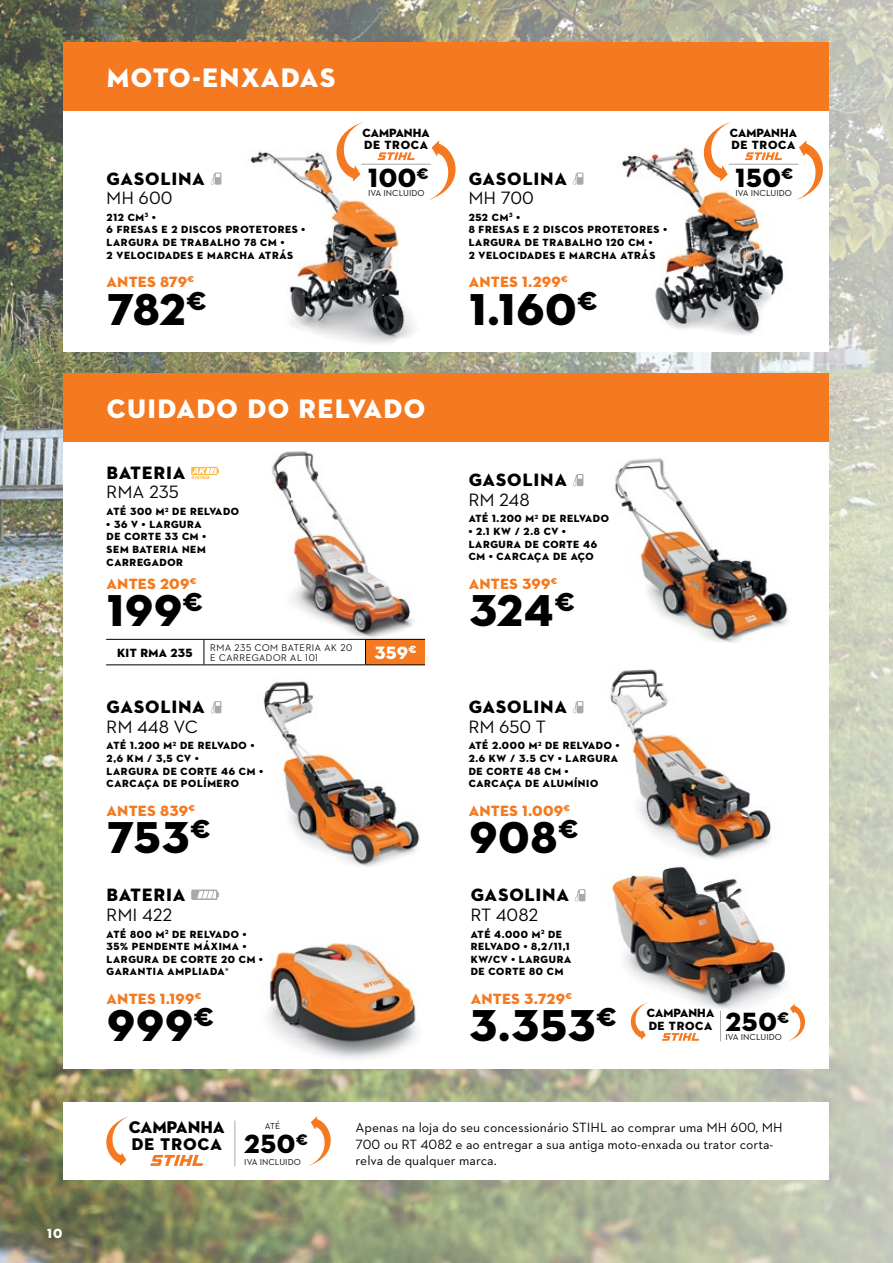
<style>
.page{position:relative;width:893px;height:1263px;background:#fff}
.page>*{position:absolute;margin:0;border:0;box-sizing:border-box;transform-origin:0 0}
.t1{font:45px "STIHL Contraface Display Titling";letter-spacing:-.03em;color:#000}
.t2{font:27px "STIHL Contraface Display Titling";color:#fff}
.t3{font:26.55px "STIHL Contraface Display Titling";letter-spacing:-.03em;color:#000}
.t4{font:18px "STIHL Contraface Display Titling";color:#000}
.t5{font:18px "STIHL Contraface Text";color:#000}
.t6{font:18px "STIHL Contraface Display Titling";color:#fff}
.t7{font:17.1px "STIHL Contraface Display Titling";letter-spacing:-.045em;color:#000}
.t8{font:15px "STIHL Contraface Display Titling";letter-spacing:-.03em;color:#f47920}
.t9{font:13.5px/16.2px "STIHL Contraface Text";color:#000}
.t10{font:13.35px "STIHL Contraface Display Titling";color:#fff}
.t11{font:12px "STIHL Contraface Display Titling";letter-spacing:-.04em;color:#000}
.t12{font:10.5px/12.6px "STIHL Contraface Display Titling";color:#000}
.t13{font:500 9.75px/9.8px "STIHL Contraface Display";color:#000}
.t14{font:8.7px "STIHL Contraface Text";color:#000}
.s1{font-family:"STIHL Contraface Text"}
</style>
<div class="page">
<img style="left:0;top:0;width:893px;height:1263px">
<div style="left:64px;top:43px;width:765px;height:309px;background:#fff"></div>
<div style="left:64px;top:43px;width:765px;height:68px;background:#f47920"></div>
<img style="left:250px;top:151px;width:176px;height:193px">
<img style="left:621px;top:147px;width:173px;height:188px">
<svg style="left:211px;top:173px;width:10px;height:12px"></svg>
<div style="left:64px;top:373px;width:765px;height:695px;background:#fff"></div>
<div style="left:64px;top:373px;width:765px;height:68px;background:#f47920"></div>
<img style="left:266px;top:942px;width:151px;height:116px">
<svg style="left:191px;top:889px;width:28px;height:11px"></svg>
<img style="left:615px;top:458px;width:174px;height:185px">
<svg style="left:573px;top:474px;width:10px;height:12px"></svg>
<img style="left:263px;top:681px;width:157px;height:186px">
<svg style="left:211px;top:701px;width:10px;height:13px"></svg>
<div style="left:64px;top:1102px;width:765px;height:78px;background:#fff"></div>
<svg style="left:575px;top:889px;width:10px;height:13px"></svg>
<img style="left:609px;top:866px;width:180px;height:145px">
<img style="left:613px;top:867px;width:68px;height:104px">
<img style="left:610px;top:669px;width:161px;height:190px">
<img style="left:611px;top:671px;width:40px;height:104px">
<svg style="left:573px;top:701px;width:10px;height:13px"></svg>
<img style="left:256px;top:451px;width:170px;height:189px">
<svg style="left:191px;top:467px;width:28px;height:12px"></svg>
<div style="left:365px;top:639px;width:60px;height:26px;background:#f47920"></div>
<hr style="left:106px;top:639px;width:98px;height:1px;background:#000">
<hr style="left:204px;top:639px;width:161px;height:1px;background:#000">
<hr style="left:365px;top:639px;width:60px;height:1px;background:#000">
<svg style="left:365px;top:640px;width:1px;height:24px"></svg>
<hr style="left:106px;top:664px;width:98px;height:1px;background:#000">
<hr style="left:204px;top:664px;width:161px;height:1px;background:#000">
<hr style="left:365px;top:664px;width:60px;height:1px;background:#000">
<svg style="left:204px;top:640px;width:1px;height:24px"></svg>
<svg style="left:573px;top:173px;width:10px;height:12px"></svg>
<hr style="left:361px;top:164px;width:70px;height:1px;background:#a7a9ac">
<svg style="left:377px;top:152px;width:38px;height:8px"></svg>
<svg style="left:323px;top:121px;width:42px;height:60px"></svg>
<svg style="left:427px;top:141px;width:29px;height:60px"></svg>
<hr style="left:729px;top:164px;width:69px;height:1px;background:#a7a9ac">
<svg style="left:745px;top:152px;width:37px;height:8px"></svg>
<svg style="left:690px;top:121px;width:42px;height:60px"></svg>
<svg style="left:794px;top:141px;width:42px;height:60px"></svg>
<hr style="left:720px;top:1011px;width:1px;height:30px;background:#a7a9ac">
<svg style="left:662px;top:1033px;width:37px;height:8px"></svg>
<svg style="left:622px;top:1002px;width:27px;height:37px"></svg>
<svg style="left:787px;top:1004px;width:18px;height:37px"></svg>
<hr style="left:235px;top:1120px;width:1px;height:46px;background:#a7a9ac">
<svg style="left:150px;top:1155px;width:53px;height:11px"></svg>
<svg style="left:106px;top:1116px;width:23px;height:50px"></svg>
<svg style="left:308px;top:1116px;width:23px;height:50px"></svg>
<p class="t10" style="left:47px;top:1225px;width:17px">10</p>
<h2 class="t2" style="left:106px;top:61px;width:231px">MOTO-ENXADAS</h2>
<h3 class="t4" style="left:106px;top:167px;width:101px">GASOLINA</h3>
<h3 class="t5" style="left:106px;top:187px;width:68px">MH 600</h3>
<p class="t12" style="left:106px;top:211px;width:201px">212 CM<sup>3</sup> ⚫<br>6 FRESAS E 2 DISCOS PROTETORES ⚫<br>LARGURA DE TRABALHO 78 CM ⚫<br>2 VELOCIDADES E MARCHA ATRÁS</p>
<h1 class="t1" style="left:106px;top:281px;width:102px">782<sup>€</sup></h1>
<h3 class="t8" style="left:106px;top:273px;width:90px">ANTES 879<sup>€</sup></h3>
<p class="t11" style="left:362px;top:125px;width:70px">CAMPANHA</p>
<h3 class="t3" style="left:367px;top:161px;width:63px">100<sup>€</sup></h3>
<p class="t14" style="left:368px;top:188px;width:58px">IVA INCLUIDO</p>
<p class="t11" style="left:364px;top:137px;width:66px">DE TROCA</p>
<h2 class="t2" style="left:106px;top:392px;width:321px">CUIDADO DO RELVADO</h2>
<h3 class="t4" style="left:106px;top:462px;width:81px">BATERIA</h3>
<h3 class="t5" style="left:106px;top:481px;width:74px">RMA 235</h3>
<p class="t12" style="left:106px;top:505px;width:135px">ATÉ 300 M<sup>2</sup> DE RELVADO ⚫ 36 V ⚫ LARGURA<br>DE CORTE 33 CM ⚫<br>SEM BATERIA NEM<br>CARREGADOR</p>
<h3 class="t8" style="left:106px;top:574px;width:92px">ANTES 209<sup>€</sup></h3>
<h1 class="t1" style="left:106px;top:583px;width:99px">199<sup>€</sup></h1>
<p class="t11" style="left:117px;top:645px;width:78px">KIT RMA 235</p>
<p class="t13" style="left:210px;top:643px;width:144px">RMA 235 COM BATERIA AK 20<br>E CARREGADOR AL 101</p>
<h3 class="t6" style="left:374px;top:642px;width:44px">359<sup>€</sup></h3>
<h3 class="t4" style="left:106px;top:696px;width:100px">GASOLINA</h3>
<h3 class="t5" style="left:106px;top:715px;width:93px">RM 448 VC</h3>
<p class="t12" style="left:106px;top:740px;width:158px">ATÉ 1.200 M<sup>2</sup> DE RELVADO ⚫<br>2,6 KM / 3,5 CV ⚫<br>LARGURA DE CORTE 46 CM ⚫<br>CARCAÇA DE POLÍMERO</p>
<h1 class="t1" style="left:106px;top:810px;width:106px">753<sup>€</sup></h1>
<h3 class="t8" style="left:106px;top:801px;width:91px">ANTES 839<sup>€</sup></h3>
<h3 class="t4" style="left:106px;top:884px;width:81px">BATERIA</h3>
<h3 class="t5" style="left:106px;top:903px;width:68px">RMI 422</h3>
<p class="t12" style="left:106px;top:928px;width:158px">ATÉ 800 M<sup>2</sup> DE RELVADO ⚫<br>35% PENDENTE MÁXIMA ⚫<br>LARGURA DE CORTE 20 CM ⚫<br>GARANTIA AMPLIADA<span class="s1">*</span></p>
<h1 class="t1" style="left:106px;top:998px;width:110px">999<sup>€</sup></h1>
<h3 class="t8" style="left:106px;top:989px;width:97px">ANTES 1.199<sup>€</sup></h3>
<h3 class="t4" style="left:468px;top:167px;width:101px">GASOLINA</h3>
<h3 class="t5" style="left:468px;top:187px;width:67px">MH 700</h3>
<p class="t12" style="left:468px;top:211px;width:200px">252 CM<sup>3</sup> ⚫<br>8 FRESAS E 2 DISCOS PROTETORES ⚫<br>LARGURA DE TRABALHO 120 CM ⚫<br>2 VELOCIDADES E MARCHA ATRÁS</p>
<h3 class="t8" style="left:468px;top:273px;width:101px">ANTES 1.299<sup>€</sup></h3>
<h1 class="t1" style="left:468px;top:281px;width:131px">1.160<sup>€</sup></h1>
<h3 class="t4" style="left:468px;top:469px;width:101px">GASOLINA</h3>
<h3 class="t5" style="left:468px;top:488px;width:63px">RM 248</h3>
<p class="t12" style="left:468px;top:512px;width:142px">ATÉ 1.200 M<sup>2</sup> DE RELVADO ⚫ 2.1 KW / 2.8 CV ⚫<br>LARGURA DE CORTE 46<br>CM ⚫ CARCAÇA DE AÇO</p>
<h1 class="t1" style="left:468px;top:583px;width:109px">324<sup>€</sup></h1>
<h3 class="t8" style="left:468px;top:574px;width:91px">ANTES 399<sup>€</sup></h3>
<h3 class="t4" style="left:468px;top:696px;width:101px">GASOLINA</h3>
<h3 class="t5" style="left:468px;top:715px;width:79px">RM 650 T</h3>
<p class="t12" style="left:468px;top:740px;width:153px">ATÉ 2.000 M<sup>2</sup> DE RELVADO ⚫<br>2.6 KW / 3.5 CV ⚫ LARGURA<br>DE CORTE 48 CM ⚫<br>CARCAÇA DE ALUMÍNIO</p>
<h1 class="t1" style="left:468px;top:810px;width:112px">908<sup>€</sup></h1>
<h3 class="t8" style="left:468px;top:801px;width:103px">ANTES 1.009<sup>€</sup></h3>
<p class="t11" style="left:729px;top:125px;width:70px">CAMPANHA</p>
<h3 class="t3" style="left:735px;top:161px;width:60px">150<sup>€</sup></h3>
<p class="t14" style="left:735px;top:188px;width:58px">IVA INCLUIDO</p>
<p class="t11" style="left:731px;top:137px;width:66px">DE TROCA</p>
<h3 class="t4" style="left:470px;top:884px;width:100px">GASOLINA</h3>
<h3 class="t5" style="left:470px;top:903px;width:69px">RT 4082</h3>
<p class="t12" style="left:470px;top:928px;width:103px">ATÉ 4.000 M<sup>2</sup> DE<br>RELVADO ⚫ 8,2/11,1<br>KW/CV ⚫ LARGURA<br>DE CORTE 80 CM</p>
<h1 class="t1" style="left:468px;top:998px;width:150px">3.353<sup>€</sup></h1>
<h3 class="t8" style="left:470px;top:989px;width:103px">ANTES 3.729<sup>€</sup></h3>
<p class="t11" style="left:646px;top:1006px;width:70px">CAMPANHA</p>
<h3 class="t3" style="left:725px;top:1005px;width:66px">250<sup>€</sup></h3>
<p class="t14" style="left:725px;top:1031px;width:58px">IVA INCLUIDO</p>
<p class="t11" style="left:648px;top:1018px;width:66px">DE TROCA</p>
<h3 class="t7" style="left:128px;top:1116px;width:98px">CAMPANHA</h3>
<h3 class="t7" style="left:131px;top:1134px;width:93px">DE TROCA</h3>
<p class="t14" style="left:265px;top:1121px;width:17px">ATÉ</p>
<h3 class="t3" style="left:243px;top:1127px;width:66px">250<sup>€</sup></h3>
<p class="t14" style="left:244px;top:1157px;width:58px">IVA INCLUIDO</p>
<p class="t9" style="left:355px;top:1119px;width:429px">Apenas na loja do seu concessionário STIHL ao comprar uma MH 600, MH<br>700 ou RT 4082 e ao entregar a sua antiga moto-enxada ou trator corta&shy;relva de qualquer marca.</p>
</div>
